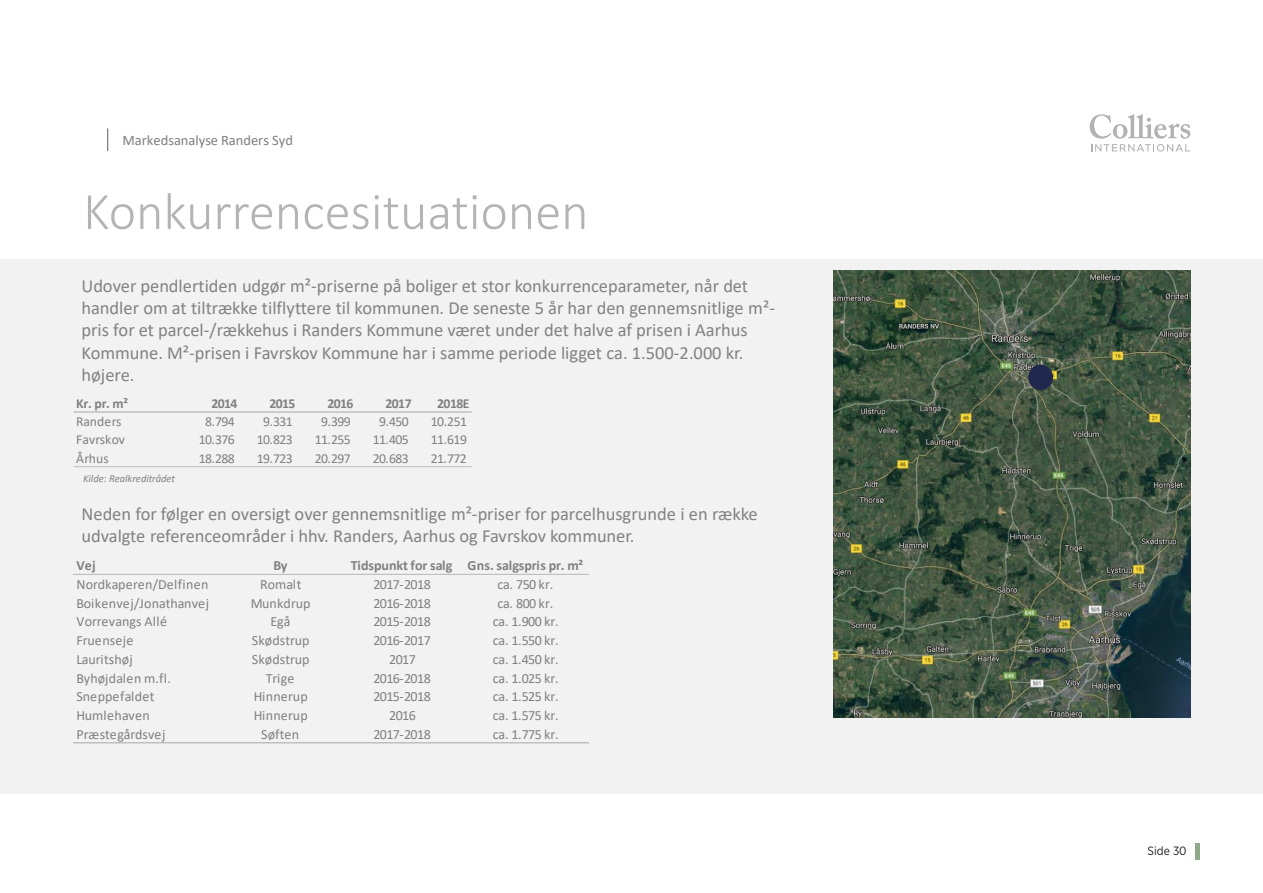
<style>
.page{position:relative;width:1263px;height:893px;background:#fff}
.page>*{position:absolute;margin:0;border:0;box-sizing:border-box;transform-origin:0 0}
.t1{font:300 52.65px "Calibri";color:#b4b4b4}
.t2{font:18.45px/22px "Calibri";letter-spacing:-.005em;color:#828282}
.t3{font:14.55px "Calibri";color:#7f7f7f}
.t4{font:14.1px "Calibri";color:#808080}
.t5{font:14.1px "Calibri";letter-spacing:-.04em;color:#808080}
.t6{font:700 14.1px "Calibri";letter-spacing:-.005em;color:#808080}
.t7{font:13.65px "Calibri";letter-spacing:-.045em;color:#808080}
.t8{font:700 13.65px "Calibri";letter-spacing:-.045em;color:#808080}
.t9{font:13.65px "Calibri";letter-spacing:.005em;color:#808080}
.t10{font:13.65px "Calibri";letter-spacing:-.005em;color:#808080}
.t11{font:12px "Gotham Narrow";color:#231f20}
.t12{font:italic 10.65px "Calibri";letter-spacing:-.005em;color:#828282}
</style>
<div class="page">
<hr style="left:1195px;top:843px;width:4px;height:16px;background:#8da988">
<svg style="left:1090px;top:115px;width:100px;height:37px"></svg>
<svg style="left:107px;top:129px;width:1px;height:22px"></svg>
<div style="left:0;top:259px;width:1263px;height:534px;background:#f2f2f2"></div>
<img style="left:833px;top:270px;width:357px;height:447px">
<div style="left:1029px;top:365px;width:23px;height:24px;background:#21284e;border-radius:50%"></div>
<div style="left:1028px;top:365px;width:25px;height:25px;border:1px solid #21284e;border-radius:50%"></div>
<hr style="left:74px;top:412px;width:398px;height:1px;background:#bfbfbf">
<hr style="left:74px;top:466px;width:398px;height:1px;background:#bfbfbf">
<hr style="left:74px;top:574px;width:515px;height:1px;background:#bfbfbf">
<hr style="left:74px;top:742px;width:515px;height:1px;background:#bfbfbf">
<p class="t3" style="left:122px;top:130px;width:172px">Markedsanalyse Randers Syd</p>
<p class="t1" style="left:83px;top:179px;width:507px">Konkurrencesituationen</p>
<p class="t2" style="left:82px;top:275px;width:695px">Udover pendlertiden udgør m²-priserne på boliger et stor konkurrenceparameter, når det handler om at tiltrække tilflyttere til kommunen. De seneste 5 år har den gennemsnitlige m²- pris for et parcel-/rækkehus i Randers Kommune været under det halve af prisen i Aarhus Kommune. M²-prisen i Favrskov Kommune har i samme periode ligget ca. 1.500-2.000 kr. højere.</p>
<p class="t8" style="left:76px;top:394px;width:53px">Kr. pr. m²</p>
<p class="t8" style="left:211px;top:394px;width:28px">2014</p>
<p class="t8" style="left:269px;top:394px;width:28px">2015</p>
<p class="t8" style="left:328px;top:394px;width:28px">2016</p>
<p class="t8" style="left:386px;top:394px;width:28px">2017</p>
<p class="t8" style="left:437px;top:394px;width:34px">2018E</p>
<p class="t10" style="left:76px;top:412px;width:47px">Randers</p>
<p class="t7" style="left:205px;top:412px;width:31px">8.794</p>
<p class="t7" style="left:263px;top:412px;width:31px">9.331</p>
<p class="t7" style="left:321px;top:412px;width:31px">9.399</p>
<p class="t7" style="left:379px;top:412px;width:31px">9.450</p>
<p class="t7" style="left:431px;top:412px;width:38px">10.251</p>
<p class="t9" style="left:76px;top:430px;width:50px">Favrskov</p>
<p class="t7" style="left:199px;top:430px;width:38px">10.376</p>
<p class="t7" style="left:257px;top:430px;width:38px">10.823</p>
<p class="t7" style="left:315px;top:430px;width:38px">11.255</p>
<p class="t7" style="left:373px;top:430px;width:38px">11.405</p>
<p class="t7" style="left:431px;top:430px;width:38px">11.619</p>
<p class="t7" style="left:76px;top:449px;width:34px">Århus</p>
<p class="t7" style="left:199px;top:449px;width:38px">18.288</p>
<p class="t7" style="left:257px;top:449px;width:38px">19.723</p>
<p class="t7" style="left:315px;top:449px;width:38px">20.297</p>
<p class="t7" style="left:373px;top:449px;width:38px">20.683</p>
<p class="t7" style="left:431px;top:449px;width:38px">21.772</p>
<p class="t12" style="left:83px;top:471px;width:94px">Kilde: Realkreditrådet</p>
<p class="t2" style="left:82px;top:502px;width:678px">Neden for følger en oversigt over gennemsnitlige m²-priser for parcelhusgrunde i en række udvalgte referenceområder i hhv. Randers, Aarhus og Favrskov kommuner.</p>
<p class="t6" style="left:76px;top:555px;width:21px">Vej</p>
<p class="t6" style="left:273px;top:555px;width:16px">By</p>
<p class="t6" style="left:351px;top:555px;width:234px">Tidspunkt for salg Gns. salgspris pr. m²</p>
<p class="t4" style="left:76px;top:574px;width:134px">Nordkaperen/Delfinen</p>
<p class="t4" style="left:260px;top:574px;width:43px">Romalt</p>
<p class="t5" style="left:373px;top:574px;width:59px">2017-2018</p>
<p class="t4" style="left:497px;top:574px;width:57px">ca. 750 kr.</p>
<p class="t4" style="left:76px;top:593px;width:134px">Boikenvej/Jonathanvej</p>
<p class="t4" style="left:251px;top:593px;width:61px">Munkdrup</p>
<p class="t5" style="left:373px;top:593px;width:59px">2016-2018</p>
<p class="t4" style="left:497px;top:593px;width:57px">ca. 800 kr.</p>
<p class="t4" style="left:76px;top:612px;width:92px">Vorrevangs Allé</p>
<p class="t4" style="left:271px;top:612px;width:21px">Egå</p>
<p class="t5" style="left:373px;top:612px;width:59px">2015-2018</p>
<p class="t4" style="left:493px;top:612px;width:67px">ca. 1.900 kr.</p>
<p class="t4" style="left:76px;top:631px;width:59px">Fruenseje</p>
<p class="t4" style="left:252px;top:631px;width:59px">Skødstrup</p>
<p class="t5" style="left:373px;top:631px;width:59px">2016-2017</p>
<p class="t4" style="left:493px;top:631px;width:67px">ca. 1.550 kr.</p>
<p class="t4" style="left:76px;top:649px;width:58px">Lauritshøj</p>
<p class="t4" style="left:252px;top:649px;width:59px">Skødstrup</p>
<p class="t4" style="left:389px;top:649px;width:28px">2017</p>
<p class="t4" style="left:493px;top:649px;width:67px">ca. 1.450 kr.</p>
<p class="t4" style="left:76px;top:668px;width:96px">Byhøjdalen m.fl.</p>
<p class="t4" style="left:266px;top:668px;width:30px">Trige</p>
<p class="t5" style="left:373px;top:668px;width:59px">2016-2018</p>
<p class="t4" style="left:493px;top:668px;width:67px">ca. 1.025 kr.</p>
<p class="t4" style="left:76px;top:687px;width:80px">Sneppefaldet</p>
<p class="t4" style="left:254px;top:687px;width:55px">Hinnerup</p>
<p class="t5" style="left:373px;top:687px;width:59px">2015-2018</p>
<p class="t4" style="left:493px;top:687px;width:67px">ca. 1.525 kr.</p>
<p class="t4" style="left:76px;top:705px;width:75px">Humlehaven</p>
<p class="t4" style="left:254px;top:705px;width:55px">Hinnerup</p>
<p class="t4" style="left:389px;top:705px;width:28px">2016</p>
<p class="t4" style="left:493px;top:705px;width:67px">ca. 1.575 kr.</p>
<p class="t4" style="left:76px;top:724px;width:91px">Præstegårdsvej</p>
<p class="t4" style="left:261px;top:724px;width:40px">Søften</p>
<p class="t5" style="left:373px;top:724px;width:59px">2017-2018</p>
<p class="t4" style="left:493px;top:724px;width:67px">ca. 1.775 kr.</p>
<p class="t11" style="left:1147px;top:843px;width:41px">Side 30</p>
</div>
